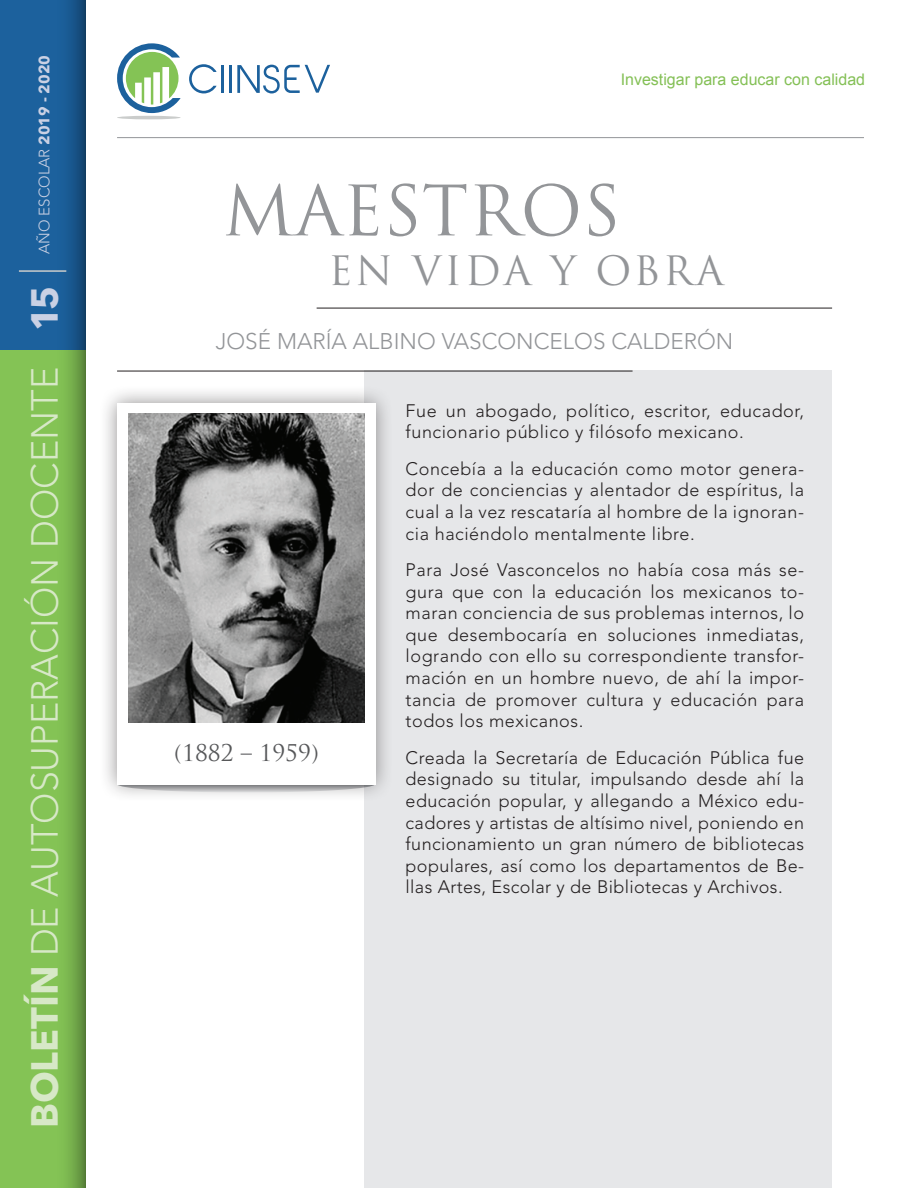
<style>
.page{position:relative;width:918px;height:1188px;background:#fff}
.page>*{position:absolute;margin:0;border:0;box-sizing:border-box;transform-origin:0 0}
.t1{font:67.5px "Trajan Pro";color:#939598}
.t2{font:39.45px "Trajan Pro";letter-spacing:.08em;color:#939598}
.t3{font:300 37.5px "Avenir LT Std";color:#d7e8c7}
.t4{font:300 22.5px "Avenir LT Std";color:#939598}
.t5{font:22.5px "Trajan Pro";color:#57585a}
.t6{font:300 18px/21.6px "Avenir LT Std";letter-spacing:.03em;color:#231f20;text-align:justify}
.t7{font:16.05px "Arial";color:#84c056}
.t8{font:300 15px "Avenir LT Std";color:#cad1e4}
.s1{font-family:"Avenir Next LT Pro";font-weight:700}
.s2{font-family:"Avenir Next LT Pro";font-weight:700;color:#cad1e4}
</style>
<div class="page">
<svg style="left:117px;top:43px;width:64px;height:70px"></svg>
<hr style="left:117px;top:116px;width:64px;height:3px;background:#cacccb;border-radius:50%">
<hr style="left:221px;top:65px;width:3px;height:28px;background:#1c619d">
<hr style="left:229px;top:65px;width:3px;height:28px;background:#1c619d">
<svg style="left:237px;top:65px;width:93px;height:28px"></svg>
<svg style="left:189px;top:64px;width:28px;height:29px"></svg>
<div style="left:0;top:350px;width:85px;height:838px;background:#84c355"></div>
<div style="left:0;top:0;width:85px;height:350px;background:#1c619d"></div>
<svg style="left:66px;top:0;width:19px;height:1188px"></svg>
<hr style="left:117px;top:137px;width:747px;height:1px;background:#939598">
<hr style="left:19px;top:270px;width:47px;height:2px;background:#cacccb">
<div style="left:365px;top:371px;width:467px;height:817px;background:#e6e7e9"></div>
<hr style="left:117px;top:371px;width:516px;height:1px;background:#231f20">
<hr style="left:317px;top:308px;width:515px;height:1px;background:#231f20">
<div style="left:98px;top:384px;width:296px;height:419px;background:#231f20;opacity:.5"></div>
<div style="left:117px;top:403px;width:258px;height:381px;background:#fff"></div>
<img style="left:129px;top:414px;width:236px;height:308px">
<p class="t8" style="left:35px;top:254px;width:200px;rotate:-90deg">año escolar <span class="s1">2019 - 2020</span></p>
<h3 class="t3" style="left:23px;top:1128px;width:844px;rotate:-90deg"><span class="s1">Boletín</span> de Autosuperación Docente <span class="s2">15</span></h3>
<p class="t7" style="left:621px;top:69px;width:246px">Investigar para educar con calidad</p>
<h1 class="t1" style="left:223px;top:168px;width:400px">MAESTROS</h1>
<h2 class="t2" style="left:328px;top:245px;width:397px">EN VIDA Y OBRA</h2>
<p class="t4" style="left:216px;top:328px;width:26px">JOSÉ</p>
<p class="t4" style="left:277px;top:328px;width:106px">MARÍA ALBINO</p>
<p class="t4" style="left:442px;top:328px;width:44px">VASCONCELOS</p>
<p class="t4" style="left:611px;top:328px;width:47px">CALDERÓN</p>
<p class="t5" style="left:174px;top:739px;width:146px">(1882 – 1959)</p>
<p class="t6" style="left:406px;top:400px;width:400px">Fue un abogado, político, escritor, educador, funcionario público y filósofo mexicano.</p>
<p class="t6" style="left:406px;top:458px;width:400px">Concebía a la educación como motor genera&shy;dor de conciencias y alentador de espíritus, la cual a la vez rescataría al hombre de la ignoran&shy;cia haciéndolo mentalmente libre.</p>
<p class="t6" style="left:406px;top:559px;width:400px">Para José Vasconcelos no había cosa más se&shy;gura que con la educación los mexicanos to&shy;maran conciencia de sus problemas internos, lo que desembocaría en soluciones inmediatas, logrando con ello su correspondiente transfor&shy;mación en un hombre nuevo, de ahí la impor&shy;tancia de promover cultura y educación para todos los mexicanos.</p>
<p class="t6" style="left:406px;top:747px;width:400px">Creada la Secretaría de Educación Pública fue designado su titular, impulsando desde ahí la educación popular, y allegando a México edu&shy;cadores y artistas de altísimo nivel, poniendo en funcionamiento un gran número de bibliotecas populares, así como los departamentos de Be&shy;llas Artes, Escolar y de B ibliotecas y Archivos.</p>
</div>
